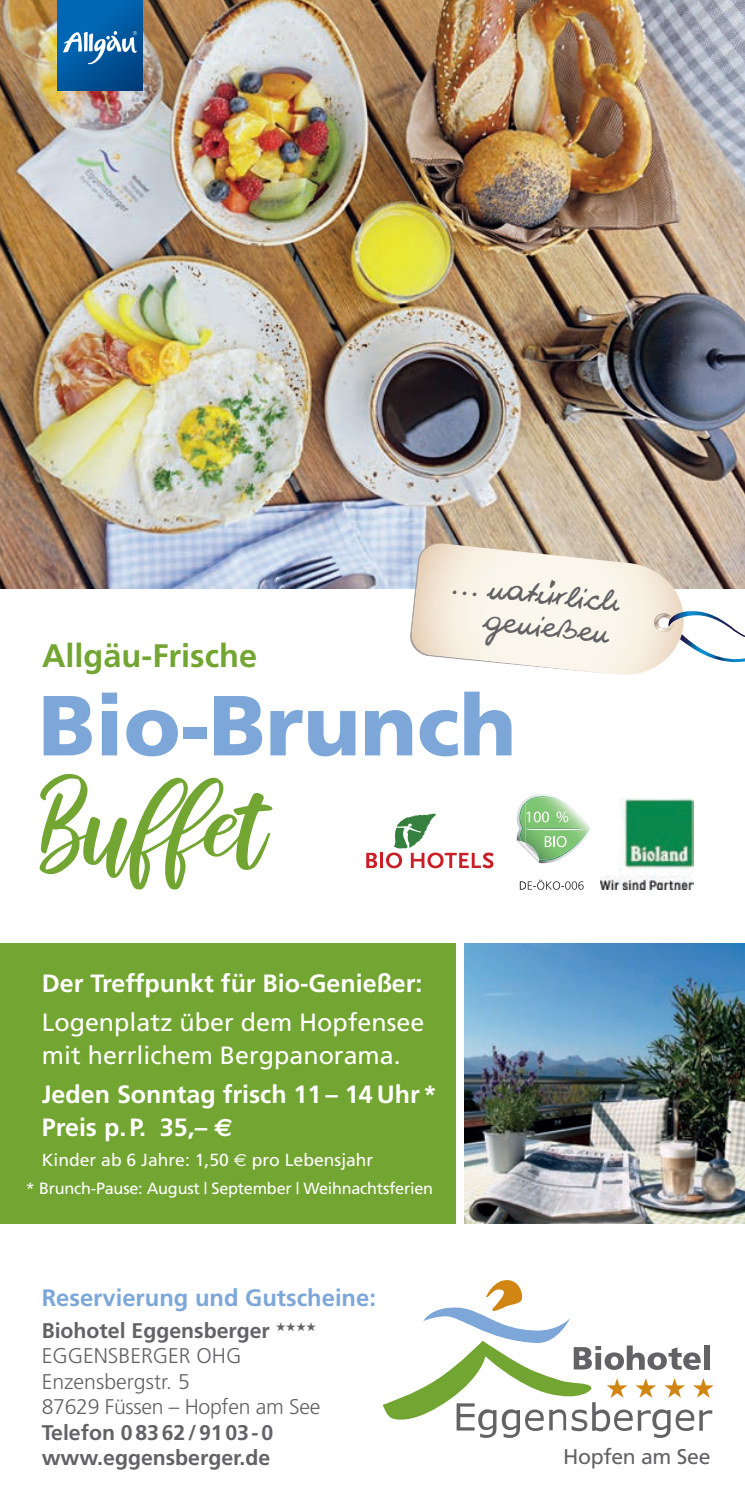
<style>
.page{position:relative;width:745px;height:1489px;background:#fff}
.page>*{position:absolute;margin:0;border:0;box-sizing:border-box;transform-origin:0 0}
.t1{font:120px "raustila";color:#73a532}
.t2{font:900 85px "Frutiger";color:#7ca7d8}
.t3{font:42.5px/32px "WIP Sugar Baby";color:#636366;text-align:right;scale:.94 1}
.t4{font:700 32.5px "Frutiger";color:#73a532}
.t5{font:700 25px/32.5px "Frutiger";color:#fff}
.t6{font:25px/32.5px "Frutiger";color:#fff}
.t7{font:700 23.75px "Frutiger";color:#7ca7d8}
.t8{font:300 21.25px/25.5px "Frutiger";color:#636366}
.t9{font:700 21.25px/24.5px "Frutiger";color:#636366}
.t10{font:21.25px "Frutiger";letter-spacing:-.015em;color:#636366}
.t11{font:17.5px "Frutiger";color:#fff}
.t12{font:16.25px "Frutiger";letter-spacing:-.015em;color:#fff}
.s1{font-family:"Euro Sans"}
.s2{font-weight:700}
</style>
<div class="page">
<img style="left:1px;top:0;width:743px;height:588px">
<div style="left:0;top:943px;width:455px;height:279px;background:#73a532"></div>
<img style="left:600px;top:798px;width:92px;height:91px">
<img style="left:0;top:0;width:1px;height:588px">
<svg style="left:58px;top:0;width:84px;height:90px;background:#1868a9"></svg>
<hr style="left:0;top:943px;width:1px;height:279px;background:#d68f2a">
<img style="left:464px;top:943px;width:280px;height:279px">
<svg style="left:516px;top:794px;width:74px;height:69px"></svg>
<svg style="left:519px;top:879px;width:64px;height:10px"></svg>
<svg style="left:366px;top:852px;width:11px;height:16px"></svg>
<hr style="left:380px;top:852px;width:3px;height:16px;background:#c82026">
<svg style="left:386px;top:813px;width:107px;height:55px"></svg>
<svg style="left:383px;top:1280px;width:330px;height:157px"></svg>
<div style="left:704px;top:1345px;width:5px;height:24px;background:#636366"></div>
<svg style="left:408px;top:542px;width:336px;height:133px"></svg>
<h3 class="t3" style="left:446px;top:570px;width:188px;rotate:6deg">... natürlich genießen</h3>
<h3 class="t4" style="left:42px;top:636px;width:216px">Allgäu-Frische</h3>
<h2 class="t2" style="left:38px;top:674px;width:479px">Bio-Brunch</h2>
<h1 class="t1" style="left:42px;top:760px;width:226px">Buffet</h1>
<p class="t5" style="left:42px;top:966px;width:382px">Der Treffpunkt für Bio-Genießer:</p>
<p class="t6" style="left:42px;top:1006px;width:384px">Logenplatz über dem Hopfensee mit herrlichem Bergpanorama.</p>
<p class="t5" style="left:42px;top:1078px;width:396px">Jeden Sonntag frisch 11 – 14 Uhr *<br>Preis p. P. 35,– <span class="s1">€</span></p>
<p class="t11" style="left:42px;top:1149px;width:333px">Kinder ab 6 Jahre: 1,50 <span class="s1">€</span> pro Lebensjahr</p>
<p class="t12" style="left:26px;top:1178px;width:408px">* Brunch-Pause: August | September | Weihnachtsferien</p>
<p class="t7" style="left:42px;top:1283px;width:335px">Reservierung und Gutscheine:</p>
<p class="t8" style="left:42px;top:1317px;width:280px"><span class="s2">Biohotel Eggensberger</span> ★★★★<br>EGGENSBERGER OHG<br>Enzensbergstr. 5<br>87629 Füssen – Hopfen am See</p>
<p class="t9" style="left:42px;top:1419px;width:233px">Telefon 0 83 62 / 91 03 - 0 www.eggensberger.de</p>
<p class="t10" style="left:562px;top:1443px;width:149px">Hopfen am See</p>
</div>
